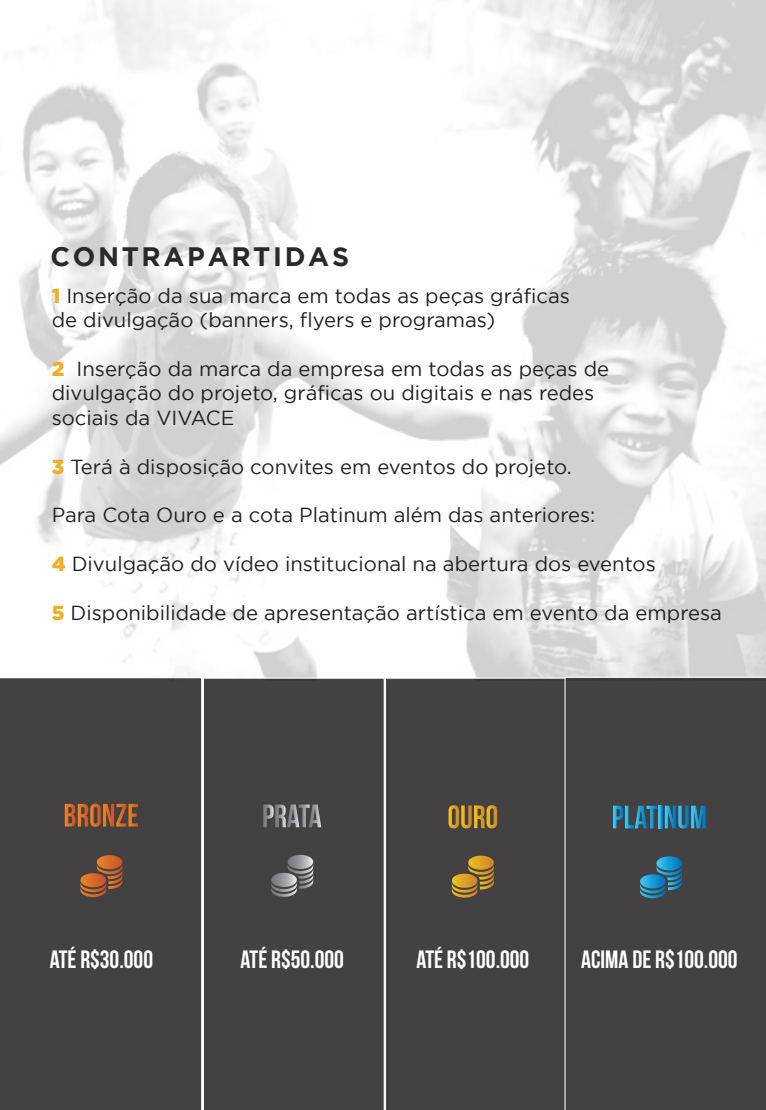
<style>
.page{position:relative;width:766px;height:1110px;background:#fff}
.page>*{position:absolute;margin:0;border:0;box-sizing:border-box;transform-origin:0 0}
.t1{font:700 26.62px "Gotham";letter-spacing:.1em;color:#2b292a}
.t2{font:700 25px "Bebas Neue";color:#fff}
.t3{font:20.25px/24.4px "Gotham";color:#231f20}
.s1{font-weight:900;color:#f4ac22}
</style>
<div class="page">
<img style="left:0;top:0;width:765px;height:677px">
<div style="left:0;top:676px;width:202px;height:433px;background:#444142"></div>
<div style="left:204px;top:677px;width:180px;height:432px;background:#444142"></div>
<div style="left:386px;top:677px;width:178px;height:432px;background:#444142"></div>
<div style="left:564px;top:676px;width:201px;height:433px;background:#444142"></div>
<svg style="left:65px;top:803px;width:73px;height:23px;background:#975a33"></svg>
<svg style="left:80px;top:854px;width:42px;height:42px;background:#8e5634"></svg>
<svg style="left:263px;top:804px;width:58px;height:23px"></svg>
<svg style="left:271px;top:854px;width:42px;height:42px;background:#737375"></svg>
<svg style="left:448px;top:804px;width:49px;height:24px"></svg>
<svg style="left:451px;top:855px;width:42px;height:42px;background:#907132"></svg>
<svg style="left:612px;top:805px;width:45px;height:23px"></svg>
<svg style="left:658px;top:805px;width:4px;height:23px"></svg>
<svg style="left:664px;top:805px;width:41px;height:23px"></svg>
<svg style="left:639px;top:856px;width:42px;height:42px;background:#2e6f8d"></svg>
<h1 class="t1" style="left:50px;top:241px;width:300px">CONTRAPARTIDAS</h1>
<p class="t3" style="left:52px;top:283px;width:519px"><span class="s1">1</span> Inserção da sua marca em todas as peças gráficas de divulgação (banners, flyers e programas)</p>
<p class="t3" style="left:52px;top:356px;width:559px"><span class="s1">2</span> Inserção da marca da empresa em todas as peças de divulgação do projeto, gráficas ou digitais e nas redes sociais da VIVACE</p>
<p class="t3" style="left:52px;top:453px;width:521px"><span class="s1">3</span> Terá à disposição convites em eventos do projeto.</p>
<p class="t3" style="left:52px;top:502px;width:545px">Para Cota Ouro e a cota Platinum além das anteriores:</p>
<p class="t3" style="left:52px;top:551px;width:605px"><span class="s1">4</span> Divulgação do vídeo institucional na abertura dos eventos</p>
<p class="t3" style="left:52px;top:599px;width:671px"><span class="s1">5</span> Disponibilidade de apresentação artística em evento da empresa</p>
<p class="t2" style="left:50px;top:945px;width:105px">ATÉ R$30.000</p>
<p class="t2" style="left:240px;top:945px;width:105px">ATÉ R$50.000</p>
<p class="t2" style="left:416px;top:945px;width:114px">ATÉ R$100.000</p>
<p class="t2" style="left:581px;top:945px;width:158px">ACIMA DE R$100.000</p>
</div>
